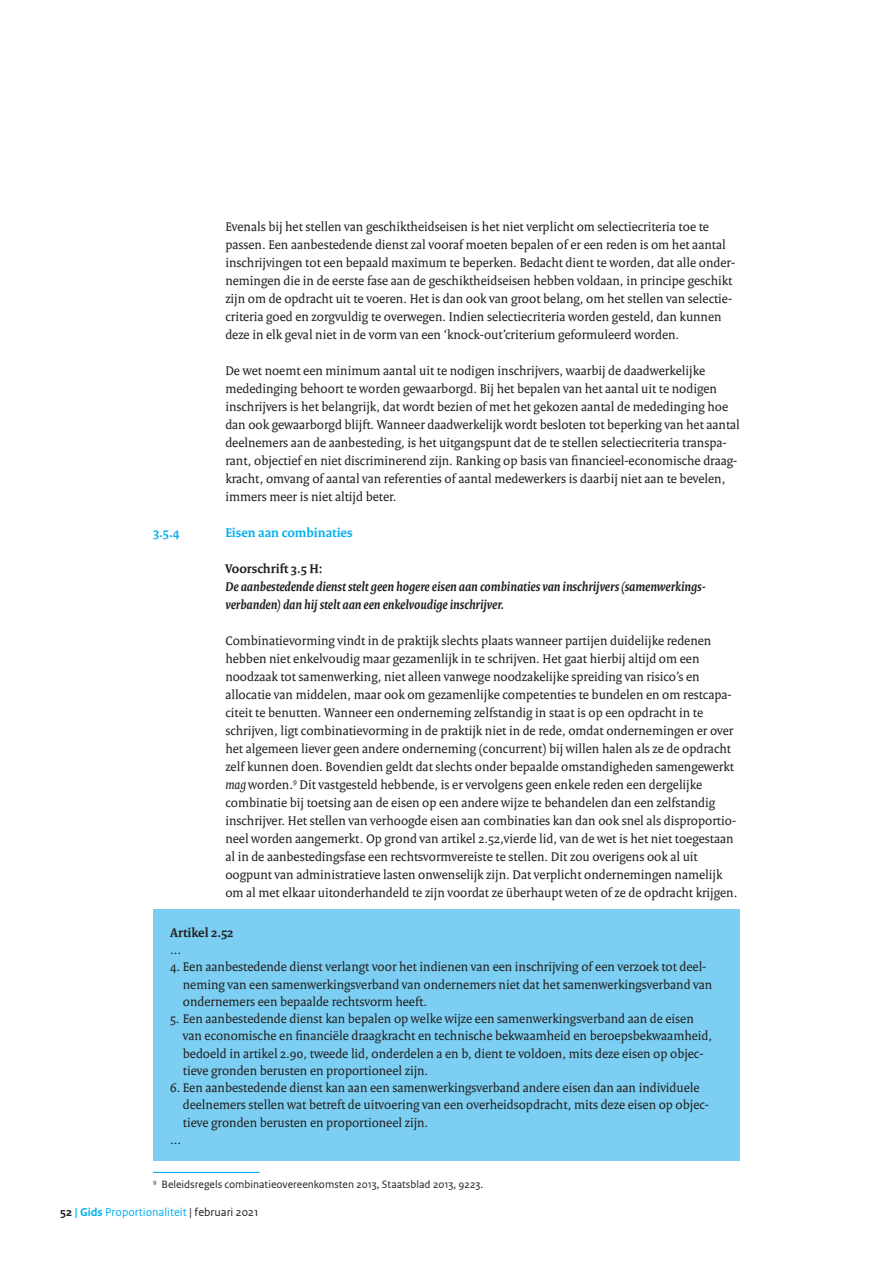
<style>
.page{position:relative;width:893px;height:1263px;background:#fff}
.page>*{position:absolute;margin:0;border:0;box-sizing:border-box;transform-origin:0 0}
.t1{font:13.5px/18px "Rijksoverheid Serif";color:#231f20}
.t2{font:italic 700 13.5px/18px "Rijksoverheid Serif";color:#231f20}
.t3{font:700 13.5px "Rijksoverheid Serif";color:#231f20}
.t4{font:700 13.5px "Rijksoverheid Serif";color:#00aeef}
.t5{font:12px "Rijksoverheid Sans Text";color:#00aeef}
.t6{font:11.25px "Rijksoverheid Sans Text";color:#231f20}
.s1{font-style:italic}
.s2{font-weight:700;color:#231f20}
.s3{font-weight:700}
.s4{color:#231f20}
</style>
<div class="page">
<hr style="left:153px;top:1172px;width:106px;height:1px;background:#00aeef">
<div style="left:153px;top:910px;width:587px;height:251px;background:#7ccff2"></div>
<p class="t1" style="left:225px;top:217px;width:511px">Evenals bij het stellen van geschiktheidseisen is het niet verplicht om selectiecriteria toe te passen. Een aanbestedende dienst zal vooraf moeten bepalen of er een reden is om het aantal inschrijvingen tot een bepaald maximum te beperken. Bedacht dient te worden, dat alle onder&shy;nemingen die in de eerste fase aan de geschiktheidseisen hebben voldaan, in principe geschikt zijn om de opdracht uit te voeren. Het is dan ook van groot belang, om het stellen van selectie&shy;criteria goed en zorgvuldig te overwegen. Indien selectiecriteria worden gesteld, dan kunnen deze in elk geval niet in de vorm van een ‘knock-out’criterium geformuleerd worden.</p>
<p class="t1" style="left:225px;top:361px;width:516px">De wet noemt een minimum aantal uit te nodigen inschrijvers, waarbij de daadwerkelijke mededinging behoort te worden gewaarborgd. Bij het bepalen van het aantal uit te nodigen inschrijvers is het belangrijk, dat wordt bezien of met het gekozen aantal de mededinging hoe dan ook gewaarborgd blijft. Wanneer daadwerkelijk wordt besloten tot beperking van het aantal deelnemers aan de aanbesteding, is het uitgangspunt dat de te stellen selectiecriteria transpa&shy;rant, objectief en niet discriminerend zijn. Ranking op basis van financieel-economische draag&shy;kracht, omvang of aantal van referenties of aantal medewerkers is daarbij niet aan te bevelen, immers meer is niet altijd beter.</p>
<p class="t4" style="left:153px;top:524px;width:28px">3.5.4</p>
<p class="t4" style="left:225px;top:524px;width:129px">Eisen aan combinaties</p>
<p class="t3" style="left:225px;top:560px;width:99px">Voorschrift 3.5 H:</p>
<p class="t2" style="left:225px;top:577px;width:482px">De aanbestedende dienst stelt geen hogere eisen aan combinaties van inschrijvers (samenwerkings&shy;verbanden) dan hij stelt aan een enkelvoudige inschrijver.</p>
<p class="t1" style="left:225px;top:631px;width:514px">Combinatievorming vindt in de praktijk slechts plaats wanneer partijen duidelijke redenen hebben niet enkelvoudig maar gezamenlijk in te schrijven. Het gaat hierbij altijd om een noodzaak tot samenwerking, niet alleen vanwege noodzakelijke spreiding van risico’s en allocatie van middelen, maar ook om gezamenlijke competenties te bundelen en om restcapa&shy;citeit te benutten. Wanneer een onderneming zelfstandig in staat is op een opdracht in te schrijven, ligt combinatievorming in de praktijk niet in de rede, omdat ondernemingen er over het algemeen liever geen andere onderneming (concurrent) bij willen halen als ze de opdracht zelf kunnen doen. Bovendien geldt dat slechts onder bepaalde omstandigheden samengewerkt <span class="s1">mag</span> worden.<sup>9</sup> Dit vastgesteld hebbende, is er vervolgens geen enkele reden een dergelijke combinatie bij toetsing aan de eisen op een andere wijze te behandelen dan een zelfstandig inschrijver. Het stellen van verhoogde eisen aan combinaties kan dan ook snel als disproportio&shy;neel worden aangemerkt. Op grond van artikel 2.52,vierde lid, van de wet is het niet toegestaan al in de aanbestedingsfase een rechtsvormvereiste te stellen. Dit zou overigens ook al uit oogpunt van administratieve lasten onwenselijk zijn. Dat verplicht ondernemingen namelijk om al met elkaar uitonderhandeld te zijn voordat ze überhaupt weten of ze de opdracht krijgen.</p>
<p class="t3" style="left:170px;top:924px;width:65px">Artikel 2.52</p>
<p class="t1" style="left:170px;top:941px;width:13px">...</p>
<p class="t1" style="left:183px;top:958px;width:531px;line-height:17.2px;text-indent:-13px">4. Een aanbestedende dienst verlangt voor het indienen van een inschrijving of een verzoek tot deel&shy;neming van een samenwerkingsverband van ondernemers niet dat het samenwerkingsverband van ondernemers een bepaalde rechtsvorm heeft.</p>
<p class="t1" style="left:183px;top:1010px;width:531px;line-height:17.2px;text-indent:-13px">5. Een aanbestedende dienst kan bepalen op welke wijze een samenwerkingsverband aan de eisen van economische en financiële draagkracht en technische bekwaamheid en beroepsbekwaamheid, bedoeld in artikel 2.90, tweede lid, onderdelen a en b, dient te voldoen, mits deze eisen op objec&shy;tieve gronden berusten en proportioneel zijn.</p>
<p class="t1" style="left:170px;top:1079px;width:531px">6. Een aanbestedende dienst kan aan een samenwerkingsverband andere eisen dan aan individuele</p>
<p class="t1" style="left:183px;top:1096px;width:528px">deelnemers stellen wat betreft de uitvoering van een overheidsopdracht, mits deze eisen op objec-</p>
<p class="t1" style="left:183px;top:1113px;width:247px">tieve gronden berusten en proportioneel zijn.</p>
<p class="t1" style="left:170px;top:1130px;width:13px">...</p>
<p class="t6" style="left:153px;top:1178px;width:332px"><sup>9</sup> Beleidsregels combinatieovereenkomsten 2013, Staatsblad 2013, 9223.</p>
<p class="t5" style="left:60px;top:1205px;width:200px"><span class="s2">52</span> <span class="s3">| Gids</span> Proportionaliteit <span class="s4">| februari 2021</span></p>
</div>
